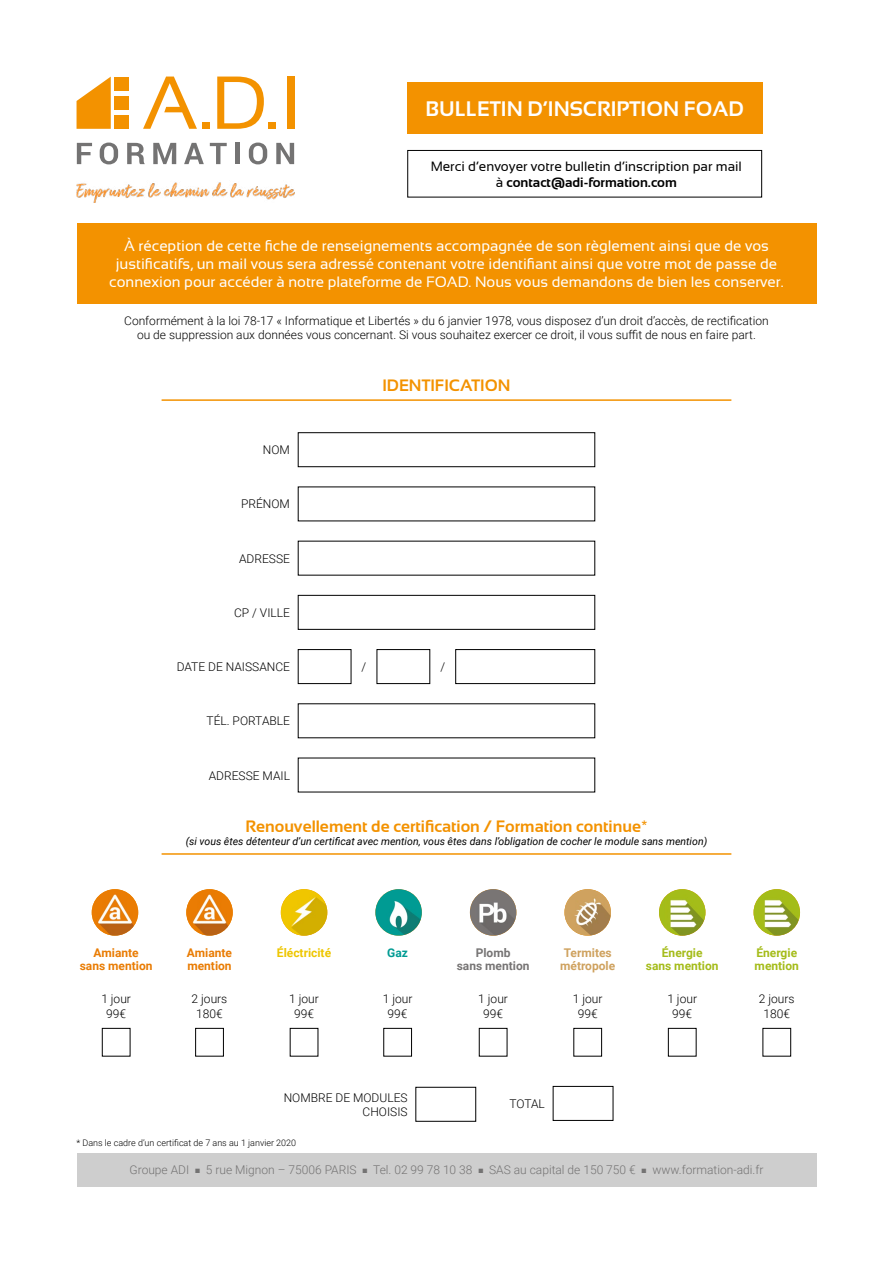
<style>
.page{position:relative;width:893px;height:1263px;background:#fff}
.page>*{position:absolute;margin:0;border:0;box-sizing:border-box;transform-origin:0 0}
.t1{font:700 21px "Sansation";color:#fff}
.t2{font:700 16.5px "Sansation";color:#f39200}
.t3{font:15px/18px "Sansation";color:#fff;text-align:center}
.t4{font:13.5px/16.2px "Sansation";color:#000;text-align:center}
.t5{font:300 12px/14.4px "Roboto";color:#000;text-align:center}
.t6{font:300 12px "Roboto";color:#747373}
.t7{font:700 12px/13.5px "Roboto";color:#e97c04;text-align:center}
.t8{font:700 12px/13.5px "Roboto";color:#a5bc1a;text-align:center}
.t9{font:700 12px/13.5px "Roboto";color:#cfa25f}
.t10{font:700 12px/13.5px "Roboto";color:#777575;text-align:center}
.t11{font:700 12px "Roboto";color:#eec600}
.t12{font:700 12px "Roboto";color:#009b93}
.t13{font:italic 10.5px "Roboto";color:#000}
.t14{font:300 9px "Roboto";color:#000}
.s1{font-weight:700}
.s2{font-family:"Proxima Nova";font-size:7.5px}
</style>
<div class="page">
<svg style="left:77px;top:77px;width:34px;height:52px"></svg>
<div style="left:114px;top:96px;width:14px;height:14px;background:#f39200"></div>
<div style="left:114px;top:115px;width:14px;height:14px;background:#f39200"></div>
<div style="left:114px;top:77px;width:14px;height:14px;background:#f39200"></div>
<svg style="left:143px;top:77px;width:54px;height:52px"></svg>
<div style="left:203px;top:122px;width:7px;height:7px;background:#f39200"></div>
<svg style="left:217px;top:77px;width:47px;height:52px"></svg>
<div style="left:269px;top:122px;width:7px;height:7px;background:#f39200"></div>
<div style="left:287px;top:77px;width:7px;height:52px;background:#f39200"></div>
<svg style="left:77px;top:143px;width:15px;height:21px"></svg>
<svg style="left:100px;top:143px;width:18px;height:21px"></svg>
<svg style="left:127px;top:143px;width:18px;height:21px"></svg>
<svg style="left:153px;top:143px;width:23px;height:21px"></svg>
<svg style="left:184px;top:143px;width:20px;height:21px"></svg>
<svg style="left:210px;top:143px;width:17px;height:21px"></svg>
<hr style="left:235px;top:143px;width:4px;height:21px;background:#747373">
<svg style="left:249px;top:143px;width:18px;height:21px"></svg>
<svg style="left:276px;top:143px;width:18px;height:21px"></svg>
<hr style="left:162px;top:399px;width:569px;height:2px;background:#f39200">
<hr style="left:162px;top:853px;width:569px;height:2px;background:#f39200">
<div style="left:77px;top:223px;width:739px;height:81px;background:#f39200"></div>
<div style="left:77px;top:1153px;width:739px;height:33px;background:#cecece"></div>
<div style="left:298px;top:432px;width:297px;height:35px;border:1px solid #000"></div>
<div style="left:416px;top:1087px;width:60px;height:34px;border:1px solid #000"></div>
<div style="left:553px;top:1086px;width:60px;height:34px;border:1px solid #000"></div>
<div style="left:102px;top:1028px;width:28px;height:28px;border:1px solid #000"></div>
<div style="left:195px;top:1028px;width:29px;height:28px;border:1px solid #000"></div>
<div style="left:384px;top:1028px;width:28px;height:28px;border:1px solid #000"></div>
<div style="left:574px;top:1028px;width:28px;height:28px;border:1px solid #000"></div>
<div style="left:668px;top:1028px;width:28px;height:28px;border:1px solid #000"></div>
<div style="left:763px;top:1028px;width:28px;height:28px;border:1px solid #000"></div>
<div style="left:298px;top:649px;width:53px;height:35px;border:1px solid #000"></div>
<div style="left:377px;top:649px;width:53px;height:35px;border:1px solid #000"></div>
<div style="left:455px;top:649px;width:140px;height:35px;border:1px solid #000"></div>
<div style="left:298px;top:595px;width:297px;height:34px;border:1px solid #000"></div>
<img style="left:92px;top:889px;width:46px;height:47px;border-radius:23px">
<img style="left:186px;top:889px;width:47px;height:47px;border-radius:23px">
<img style="left:281px;top:889px;width:46px;height:47px;border-radius:23px">
<img style="left:375px;top:889px;width:47px;height:46px;border-radius:23px">
<img style="left:470px;top:889px;width:46px;height:46px;border-radius:23px">
<img style="left:564px;top:889px;width:47px;height:46px;border-radius:23px">
<img style="left:659px;top:889px;width:46px;height:47px;border-radius:23px">
<img style="left:753px;top:889px;width:47px;height:47px;border-radius:23px">
<img style="left:77px;top:182px;width:217px;height:21px">
<div style="left:407px;top:83px;width:355px;height:51px;background:#f39200"></div>
<div style="left:407px;top:150px;width:355px;height:47px;border:1px solid #000"></div>
<h1 class="t1" style="left:426px;top:97px;width:320px">BULLETIN D’INSCRIPTION FOAD</h1>
<p class="t4" style="left:431px;top:158px;width:313px">Merci d’envoyer votre bulletin d’inscription par mail à <span class="s1">contact@adi-formation.com</span></p>
<p class="t3" style="left:109px;top:237px;width:676px">À réception de cette fiche de renseignements accompagnée de son règlement ainsi que de vos justificatifs, un mail vous sera adressé contenant votre identifiant ainsi que votre mot de passe de connexion pour accéder à notre plateforme de FOAD. Nous vous demandons de bien les conserver.</p>
<p class="t5" style="left:124px;top:313px;width:646px">Conformément à la loi 78-17 « Informatique et Libertés » du 6 janvier 1978, vous disposez d’un droit d’accès, de rectification ou de suppression aux données vous concernant. Si vous souhaitez exercer ce droit, il vous suffit de nous en faire part.</p>
<p class="t5" style="left:263px;top:442px;width:29px">NOM</p>
<p class="t5" style="left:241px;top:496px;width:50px">PRÉNOM</p>
<p class="t5" style="left:239px;top:551px;width:52px">ADRESSE</p>
<p class="t5" style="left:234px;top:605px;width:57px">CP / VILLE</p>
<h2 class="t2" style="left:382px;top:376px;width:130px">IDENTIFICATION</h2>
<p class="t5" style="left:177px;top:659px;width:115px">DATE DE NAISSANCE</p>
<p class="t5" style="left:362px;top:659px;width:6px">/</p>
<p class="t5" style="left:440px;top:659px;width:6px">/</p>
<p class="t5" style="left:207px;top:713px;width:85px">TÉL. PORTABLE</p>
<p class="t5" style="left:209px;top:768px;width:83px">ADRESSE MAIL</p>
<h2 class="t2" style="left:245px;top:817px;width:404px">Renouvellement de certification / Formation continue*</h2>
<p class="t13" style="left:186px;top:833px;width:523px">(si vous êtes détenteur d’un certificat avec mention, vous êtes dans l’obligation de cocher le module sans mention)</p>
<p class="t7" style="left:80px;top:945px;width:74px">Amiante sans mention</p>
<p class="t7" style="left:187px;top:945px;width:47px;text-align:left">Amiante mention</p>
<p class="t11" style="left:277px;top:944px;width:56px">Éléctricité</p>
<p class="t12" style="left:387px;top:944px;width:22px">Gaz</p>
<p class="t10" style="left:457px;top:945px;width:74px">Plomb<br>sans mention</p>
<p class="t9" style="left:560px;top:945px;width:57px">Termites métropole</p>
<p class="t8" style="left:646px;top:945px;width:74px">Énergie<br>sans mention</p>
<p class="t8" style="left:755px;top:945px;width:46px;text-align:left">Énergie mention</p>
<p class="t5" style="left:101px;top:991px;width:31px">1 jour<br>99€</p>
<p class="t5" style="left:192px;top:991px;width:37px">2 jours<br>180€</p>
<p class="t5" style="left:289px;top:991px;width:31px">1 jour<br>99€</p>
<p class="t5" style="left:383px;top:991px;width:31px">1 jour<br>99€</p>
<p class="t5" style="left:478px;top:991px;width:31px">1 jour<br>99€</p>
<p class="t5" style="left:573px;top:991px;width:31px">1 jour<br>99€</p>
<p class="t5" style="left:667px;top:991px;width:31px">1 jour<br>99€</p>
<p class="t5" style="left:759px;top:991px;width:37px">2 jours<br>180€</p>
<p class="t5" style="left:284px;top:1090px;width:125px;text-align:right">NOMBRE DE MODULES<br>CHOISIS</p>
<p class="t14" style="left:77px;top:1136px;width:221px">* Dans le cadre d’un certificat de 7 ans au 1 janvier 2020</p>
<p class="t5" style="left:509px;top:1096px;width:37px">TOTAL</p>
<p class="t6" style="left:130px;top:1161px;width:635px">Groupe ADI <span class="s2">■</span> 5 rue Mignon – 75006 PARIS <span class="s2">■</span> Tel. 02 99 78 10 38 <span class="s2">■</span> SAS au capital de 150 750 € <span class="s2">■</span> www.formation-adi.fr</p>
</div>
